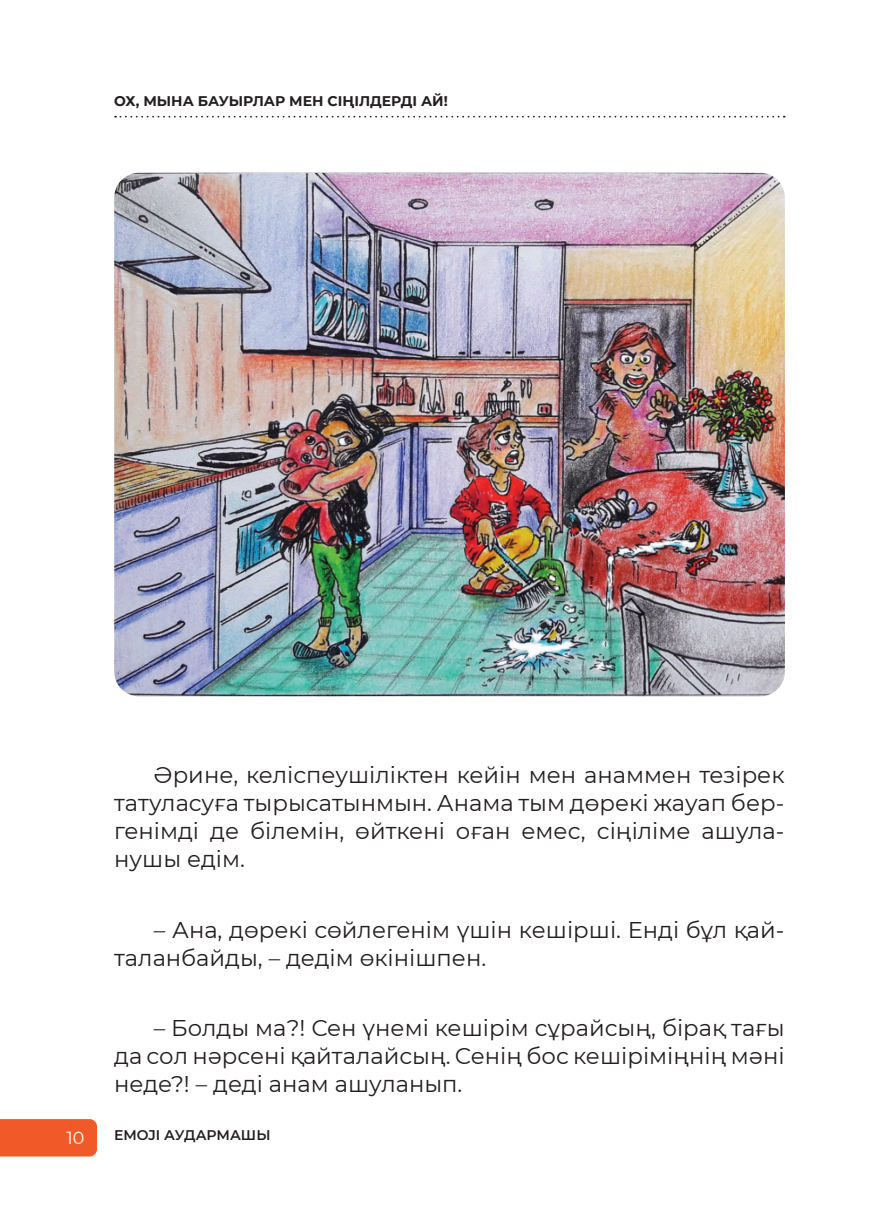
<style>
.page{position:relative;width:874px;height:1221px;background:#fff}
.page>*{position:absolute;margin:0;border:0;box-sizing:border-box;transform-origin:0 0}
.t1{font:22.75px/28px "Montserrat";color:#231f20;text-align:justify}
.t2{font:17.5px "Montserrat";color:#fff}
.t3{font:700 14px "Montserrat";color:#231f20}
.t4{font:600 14px "Montserrat";color:#231f20}
</style>
<div class="page">
<div style="left:0;top:1119px;width:97px;height:37px;background:#f15929"></div>
<img style="left:114px;top:173px;width:670px;height:523px">
<svg style="left:115px;top:116px;width:669px;height:1px"></svg>
<p class="t3" style="left:114px;top:91px;width:335px">ОХ, МЫНА БАУЫРЛАР МЕН СІҢІЛДЕРДІ АЙ!</p>
<p class="t1" style="left:114px;top:760px;width:671px;text-indent:40px">Әрине, келіспеушіліктен кейін мен анаммен тезірек татуласуға тырысатынмын. Анама тым дөрекі жауап бер&shy;генімді де білемін, өйткені оған емес, сіңіліме ашула&shy;нушы едім.</p>
<p class="t1" style="left:114px;top:914px;width:671px;text-indent:40px">– Ана, дөрекі сөйлегенім үшін кешірші. Енді бұл қай&shy;таланбайды, – дедім өкінішпен.</p>
<p class="t1" style="left:114px;top:1012px;width:671px;text-indent:40px">– Болды ма?! Сен үнемі кешірім сұрайсың, бірақ тағы да сол нәрсені қайталайсың. Сенің бос кешіріміңнің мәні неде?! – деді анам ашуланып.</p>
<p class="t2" style="left:66px;top:1125px;width:19px">10</p>
<p class="t4" style="left:114px;top:1125px;width:158px">ЕMOJI АУДАРМАШЫ</p>
</div>
